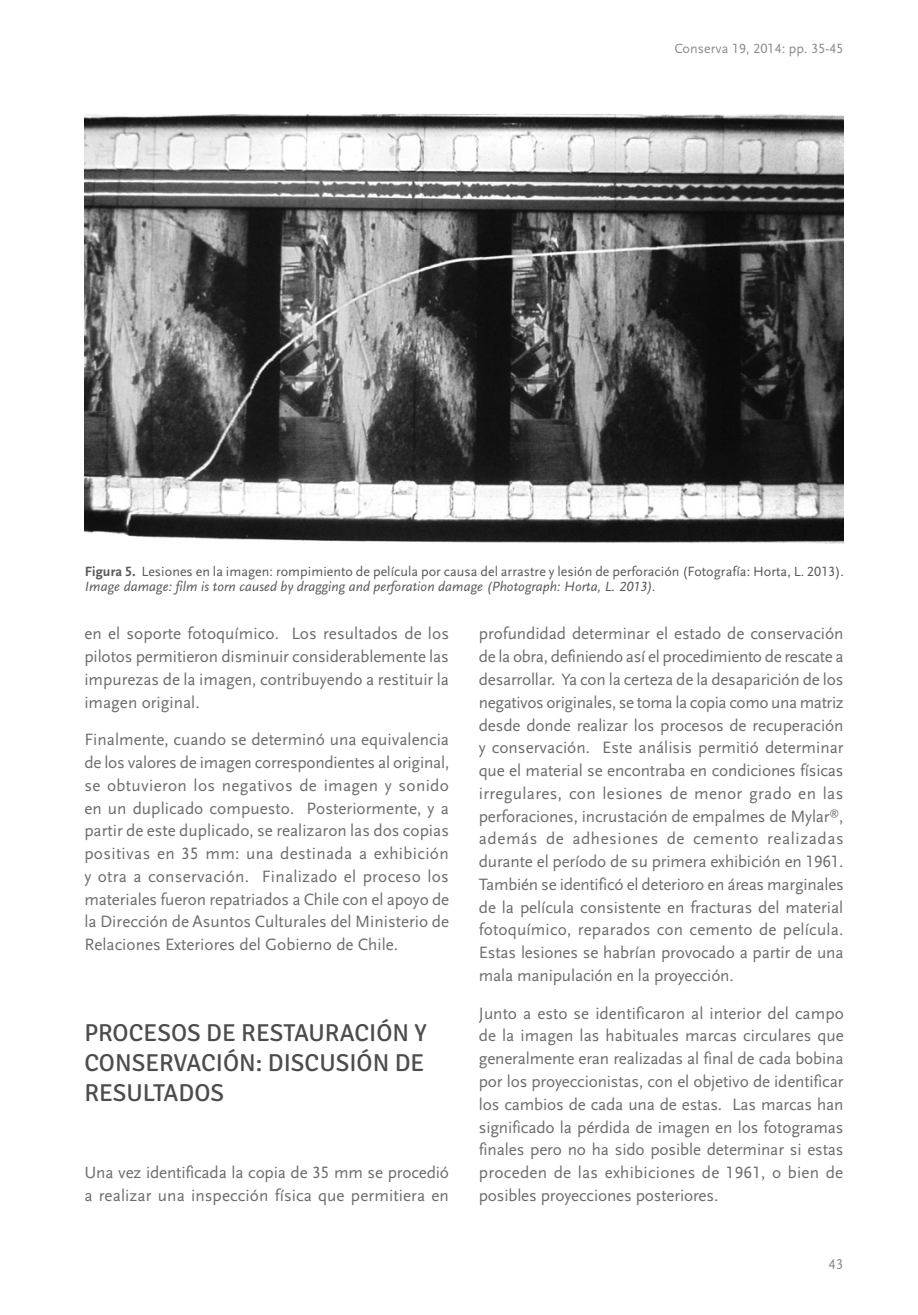
<style>
.page{position:relative;width:918px;height:1315px;background:#fff}
.page>*{position:absolute;margin:0;border:0;box-sizing:border-box;transform-origin:0 0}
.t1{font:24.5px/29.8px "Signika";color:#4b4c4d;text-align:justify}
.t2{font:17.15px/22.8px "Scala Sans Regular LF";color:#6c6d70;text-align:justify}
.t3{font:14.88px "Scala Sans Regular LF";color:#8a8c8f}
.t4{font:14px "Scala Sans Regular LF";letter-spacing:.005em;color:#57585a}
.t5{font:14px "Scala Sans Regular LF Italic";letter-spacing:.005em;color:#57585a}
.t6{font:14px "Scala Sans Regular LF";letter-spacing:.005em;color:#8a8c8f}
.s1{font-family:"Scala Sans Bold LF"}
</style>
<div class="page">
<img style="left:85px;top:114px;width:758px;height:429px">
<p class="t6" style="left:674px;top:41px;width:171px">Conserva 19, 2014: pp. 35-45</p>
<p class="t4" style="left:85px;top:563px;width:760px"><span class="s1">Figura 5.</span> Lesiones en la imagen: rompimiento de película por causa del arrastre y lesión de perforación (Fotografía: Horta, L. 2013).</p>
<p class="t5" style="left:85px;top:579px;width:572px">Image damage: film is torn caused by dragging and perforation damage (Photograph: Horta, L. 2013).</p>
<p class="t2" style="left:84px;top:623px;width:366px">en el soporte fotoquímico. Los resultados de los pilotos permitieron disminuir considerablemente las impurezas de la imagen, contribuyendo a restituir la imagen original.</p>
<p class="t2" style="left:84px;top:728px;width:366px">Finalmente, cuando se determinó una equivalencia de los valores de imagen correspondientes al original, se obtuvieron los negativos de imagen y sonido en un duplicado compuesto. Posteriormente, y a partir de este duplicado, se realizaron las dos copias positivas en 35 mm: una destinada a exhibición y otra a conservación. Finalizado el proceso los materiales fueron repatriados a Chile con el apoyo de la Dirección de Asuntos Culturales del Ministerio de Relaciones Exteriores del Gobierno de Chile.</p>
<p class="t2" style="left:479px;top:623px;width:366px">profundidad determinar el estado de conservación de la obra, definiendo así el procedimiento de rescate a desarrollar. Ya con la certeza de la desaparición de los negativos originales, se toma la copia como una matriz desde donde realizar los procesos de recuperación y conservación. Este análisis permitió determinar que el material se encontraba en condiciones físicas irregulares, con lesiones de menor grado en las perforaciones, incrustación de empalmes de Mylar<sup>®</sup>, además de adhesiones de cemento realizadas durante el período de su primera exhibición en 1961.<br>También se identificó el deterioro en áreas marginales de la película consistente en fracturas del material fotoquímico, reparados con cemento de película.<br>Estas lesiones se habrían provocado a partir de una mala manipulación en la proyección.</p>
<p class="t2" style="left:479px;top:1002px;width:366px">Junto a esto se identificaron al interior del campo de la imagen las habituales marcas circulares que generalmente eran realizadas al final de cada bobina por los proyeccionistas, con el objetivo de identificar los cambios de cada una de estas. Las marcas han significado la pérdida de imagen en los fotogramas finales pero no ha sido posible determinar si estas proceden de las exhibiciones de 1961, o bien de posibles proyecciones posteriores.</p>
<h1 class="t1" style="left:84px;top:1018px;width:344px">PROCESOS DE RESTAURACIÓN Y CONSERVACIÓN: DISCUSIÓN DE RESULTADOS</h1>
<p class="t2" style="left:84px;top:1161px;width:366px">Una vez identificada la copia de 35 mm se procedió a realizar una inspección física que permitiera en</p>
<p class="t3" style="left:828px;top:1255px;width:16px">43</p>
</div>
